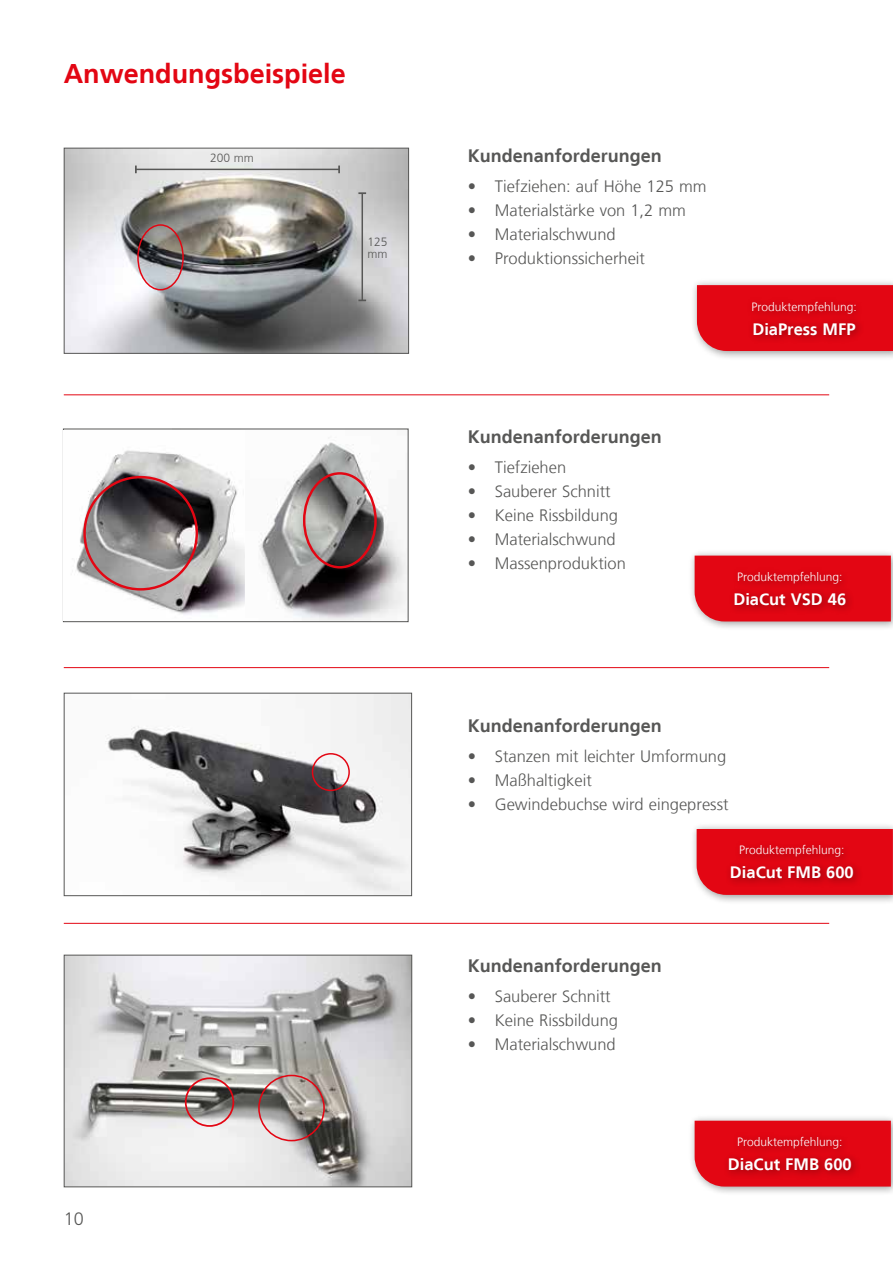
<style>
.page{position:relative;width:893px;height:1263px;background:#fff}
.page>*{position:absolute;margin:0;border:0;box-sizing:border-box;transform-origin:0 0}
.t1{font:700 27px "Frutiger LT";color:#e30613}
.t2{font:700 18px "Frutiger LT";color:#575756}
.t3{font:300 18px "Frutiger LT Std";color:#575756}
.t4{font:300 16.5px "Frutiger LT";color:#575756}
.t5{font:700 16.5px "Frutiger LT";color:#fff}
.t6{font:300 12px "Frutiger LT";color:#fff}
.t7{font:300 12px/12px "Frutiger LT";color:#575756}
</style>
<div class="page">
<img style="left:66px;top:150px;width:341px;height:202px">
<div style="left:64px;top:148px;width:345px;height:206px;border:1px solid #575756"></div>
<hr style="left:136px;top:169px;width:203px;height:1px;background:#575756">
<svg style="left:135px;top:166px;width:2px;height:7px"></svg>
<svg style="left:338px;top:166px;width:2px;height:7px"></svg>
<hr style="left:361px;top:193px;width:2px;height:107px;background:#575756">
<svg style="left:358px;top:192px;width:8px;height:2px"></svg>
<div style="left:137px;top:224px;width:47px;height:66px;border:2px solid #e30613;border-radius:50%"></div>
<hr style="left:64px;top:394px;width:765px;height:1px;background:#e30613">
<img style="left:244px;top:437px;width:162px;height:183px">
<div style="left:63px;top:429px;width:345px;height:193px;border:1px solid #575756"></div>
<hr style="left:64px;top:667px;width:765px;height:1px;background:#e30613">
<hr style="left:64px;top:923px;width:765px;height:1px;background:#e30613">
<img style="left:66px;top:957px;width:344px;height:228px">
<div style="left:64px;top:955px;width:348px;height:232px;border:1px solid #575756"></div>
<img style="left:64px;top:430px;width:180px;height:190px">
<div style="left:185px;top:1077px;width:49px;height:50px;border:2px solid #e30613;border-radius:50%"></div>
<div style="left:258px;top:1075px;width:67px;height:66px;border:2px solid #e30613;border-radius:50%"></div>
<div style="left:83px;top:476px;width:115px;height:114px;border:2px solid #e30613;border-radius:50%"></div>
<div style="left:690px;top:278px;width:203px;height:83px;background:#000;opacity:.4"></div>
<div style="left:697px;top:285px;width:196px;height:66px;background:#e30613"></div>
<div style="left:746px;top:296px;width:119px;height:48px;background:#000;opacity:.4"></div>
<div style="left:688px;top:549px;width:205px;height:82px;background:#000;opacity:.4"></div>
<div style="left:695px;top:556px;width:196px;height:65px;background:#e30613"></div>
<div style="left:729px;top:566px;width:126px;height:49px;background:#000;opacity:.4"></div>
<div style="left:690px;top:822px;width:203px;height:83px;background:#000;opacity:.4"></div>
<svg style="left:697px;top:829px;width:196px;height:66px;background:#e20d1a"></svg>
<div style="left:725px;top:839px;width:138px;height:49px;background:#000;opacity:.4"></div>
<div style="left:688px;top:1114px;width:205px;height:82px;background:#000;opacity:.4"></div>
<div style="left:695px;top:1121px;width:196px;height:65px;background:#e30613"></div>
<div style="left:723px;top:1131px;width:138px;height:49px;background:#000;opacity:.4"></div>
<img style="left:105px;top:695px;width:305px;height:199px">
<div style="left:64px;top:693px;width:348px;height:203px;border:1px solid #575756"></div>
<div style="left:312px;top:753px;width:38px;height:38px;border:2px solid #e30613;border-radius:50%"></div>
<div style="left:303px;top:472px;width:74px;height:96px;border:2px solid #e30613;border-radius:50%"></div>
<h1 class="t1" style="left:64px;top:58px;width:284px">Anwendungsbeispiele</h1>
<p class="t7" style="left:210px;top:152px;width:45px">200 mm</p>
<p class="t7" style="left:368px;top:236px;width:22px">125 mm</p>
<p class="t3" style="left:64px;top:1208px;width:22px">10</p>
<p class="t2" style="left:468px;top:145px;width:196px">Kundenanforderungen</p>
<p class="t4" style="left:468px;top:177px;width:240px">• Tiefziehen: auf Höhe 125 mm</p>
<p class="t4" style="left:468px;top:201px;width:220px">• Materialstärke von 1,2 mm</p>
<p class="t4" style="left:468px;top:225px;width:150px">• Materialschwund</p>
<p class="t4" style="left:468px;top:249px;width:179px">• Produktionssicherheit</p>
<p class="t6" style="left:751px;top:300px;width:107px">Produktempfehlung:</p>
<p class="t5" style="left:752px;top:319px;width:105px">DiaPress MFP</p>
<p class="t2" style="left:468px;top:426px;width:196px">Kundenanforderungen</p>
<p class="t4" style="left:468px;top:457px;width:100px">• Tiefziehen</p>
<p class="t4" style="left:468px;top:481px;width:144px">• Sauberer Schnitt</p>
<p class="t4" style="left:468px;top:505px;width:152px">• Keine Rissbildung</p>
<p class="t4" style="left:468px;top:529px;width:150px">• Materialschwund</p>
<p class="t4" style="left:468px;top:553px;width:160px">• Massenproduktion</p>
<p class="t6" style="left:737px;top:570px;width:107px">Produktempfehlung:</p>
<p class="t5" style="left:733px;top:590px;width:114px">DiaCut VSD 46</p>
<p class="t2" style="left:468px;top:715px;width:196px">Kundenanforderungen</p>
<p class="t4" style="left:468px;top:747px;width:260px">• Stanzen mit leichter Umformung</p>
<p class="t4" style="left:468px;top:771px;width:126px">• Maßhaltigkeit</p>
<p class="t4" style="left:468px;top:795px;width:262px">• Gewindebuchse wird eingepresst</p>
<p class="t2" style="left:468px;top:955px;width:196px">Kundenanforderungen</p>
<p class="t4" style="left:468px;top:987px;width:144px">• Sauberer Schnitt</p>
<p class="t4" style="left:468px;top:1011px;width:152px">• Keine Rissbildung</p>
<p class="t4" style="left:468px;top:1035px;width:150px">• Materialschwund</p>
<p class="t6" style="left:739px;top:843px;width:107px">Produktempfehlung:</p>
<p class="t5" style="left:730px;top:863px;width:125px">DiaCut FMB 600</p>
<p class="t6" style="left:737px;top:1135px;width:107px">Produktempfehlung:</p>
<p class="t5" style="left:728px;top:1155px;width:125px">DiaCut FMB 600</p>
</div>
